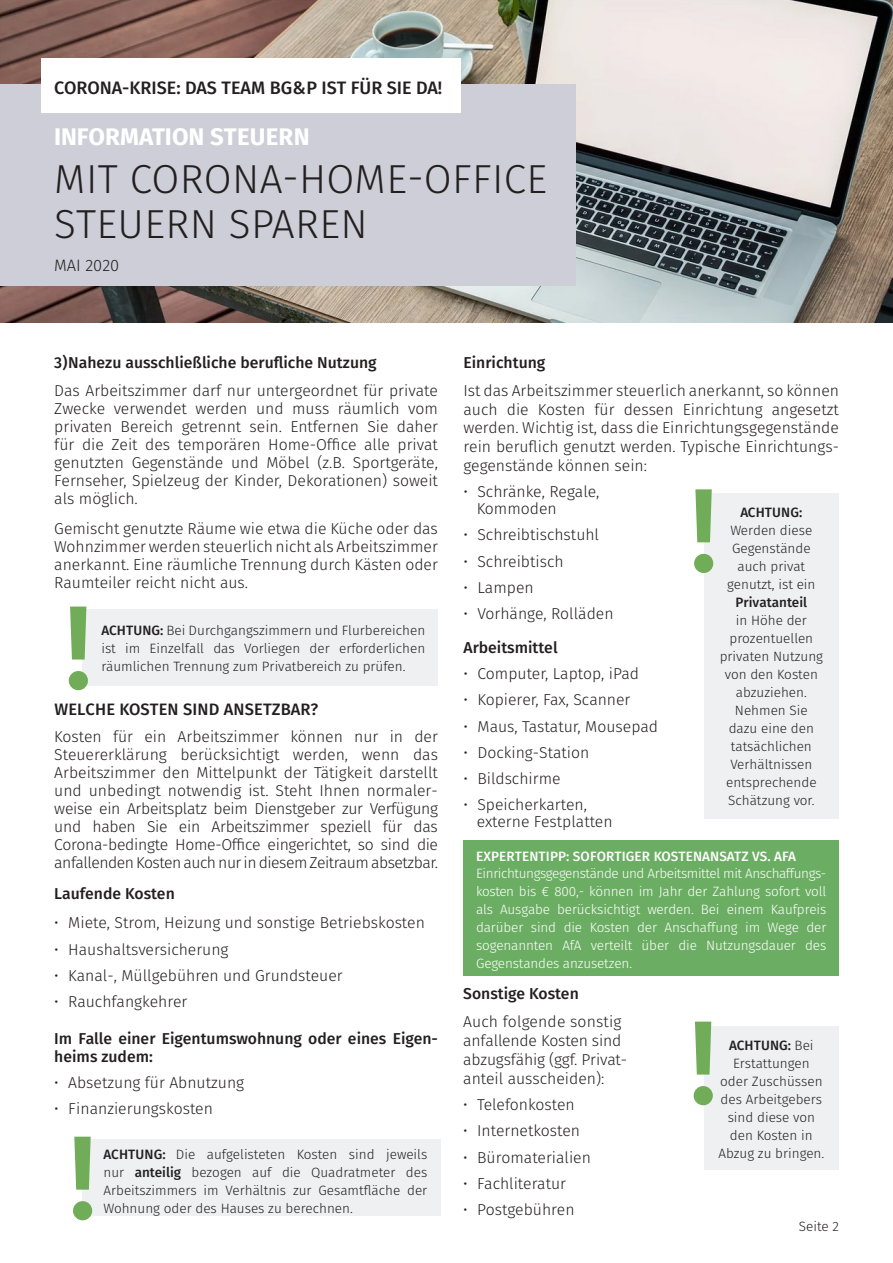
<style>
.page{position:relative;width:893px;height:1263px;background:#fff}
.page>*{position:absolute;margin:0;border:0;box-sizing:border-box;transform-origin:0 0}
.Body{font:500 118.5px "Fira Sans";color:#71ac58}
.t1{font:300 40.5px/45px "Fira Sans";letter-spacing:.01em;color:#231f20}
.t2{font:700 24px "Fira Sans";color:#fff}
.t3{font:500 18px "Fira Sans";color:#231f20}
.Body-2{font:500 16.5px "Fira Sans";letter-spacing:.01em;color:#231f20}
.t4{font:300 16.5px "Fira Sans";color:#231f20}
.Body-3{font:300 15.75px/18px "Fira Sans";color:#231f20;text-align:justify}
.Body-4{font:500 15.75px/18px "Fira Sans";color:#231f20}
.Body-5{font:300 13.5px/18px "Fira Sans";color:#231f20;text-align:justify}
.Body-6{font:300 13.5px/18px "Fira Sans";letter-spacing:-.01em;color:#fff;text-align:justify}
.Body-7{font:500 13.5px "Fira Sans";letter-spacing:.01em;color:#fff}
.s1{font-weight:500}
</style>
<div class="page">
<img style="left:0;top:0;width:893px;height:323px">
<div style="left:463px;top:840px;width:376px;height:136px;background:#6bae63"></div>
<div style="left:83px;top:1140px;width:358px;height:76px;background:#eef0f2"></div>
<div style="left:83px;top:610px;width:355px;height:76px;background:#eef0f2"></div>
<div style="left:704px;top:1026px;width:135px;height:143px;background:#eef0f2"></div>
<div style="left:704px;top:493px;width:135px;height:326px;background:#eef0f2"></div>
<div style="left:0;top:84px;width:575px;height:202px;background:#cdced7"></div>
<img style="left:41px;top:58px;width:420px;height:54px">
<p class="t3" style="left:54px;top:73px;width:389px">CORONA-KRISE: DAS TEAM BG&amp;P IST FÜR SIE DA!</p>
<p class="t2" style="left:54px;top:116px;width:257px">INFORMATION STEUERN</p>
<p class="t1" style="left:54px;top:156px;width:495px">MIT CORONA-HOME-OFFICE<br>STEUERN SPAREN</p>
<p class="t4" style="left:54px;top:254px;width:67px">MAI 2020</p>
<p class="Body-4" style="left:54px;top:353px;width:324px">3)Nahezu ausschließliche berufliche Nutzung</p>
<p class="Body-3" style="left:54px;top:381px;width:385px">Das Arbeitszimmer darf nur untergeordnet für private Zwecke verwendet werden und muss räumlich vom privaten Bereich getrennt sein. Entfernen Sie daher für die Zeit des temporären Home-Office alle privat genutzten Gegenstände und Möbel (z.B. Sportgeräte, Fernseher, Spielzeug der Kinder, Dekorationen) soweit als möglich.</p>
<p class="Body-3" style="left:54px;top:520px;width:385px">Gemischt genutzte Räume wie etwa die Küche oder das Wohnzimmer werden steuerlich nicht als Arbeitszimmer anerkannt. Eine räumliche Trennung durch Kästen oder Raumteiler reicht nicht aus.</p>
<p class="Body" style="left:64px;top:552px;width:30px">!</p>
<p class="Body-5" style="left:101px;top:621px;width:325px"><span class="s1">ACHTUNG:</span> Bei Durchgangszimmern und Flurbereichen ist im Einzelfall das Vorliegen der erforderlichen räumlichen Trennung zum Privatbereich zu prüfen.</p>
<p class="Body-2" style="left:54px;top:696px;width:266px">WELCHE KOSTEN SIND ANSETZBAR?</p>
<p class="Body-3" style="left:54px;top:728px;width:385px">Kosten für ein Arbeitszimmer können nur in der Steuererklärung berücksichtigt werden, wenn das Arbeitszimmer den Mittelpunkt der Tätigkeit darstellt und unbedingt notwendig ist. Steht Ihnen normaler&shy;weise ein Arbeitsplatz beim Dienstgeber zur Verfügung und haben Sie ein Arbeitszimmer speziell für das Corona-bedingte Home-Office eingerichtet, so sind die anfallenden Kosten auch nur in diesem Zeitraum absetzbar.</p>
<p class="Body-4" style="left:54px;top:884px;width:122px">Laufende Kosten</p>
<p class="Body-3" style="left:54px;top:914px;width:372px">• Miete, Strom, Heizung und sonstige Betriebskosten</p>
<p class="Body-3" style="left:54px;top:940px;width:176px">• Haushaltsversicherung</p>
<p class="Body-3" style="left:54px;top:966px;width:290px">• Kanal-, Müllgebühren und Grundsteuer</p>
<p class="Body-3" style="left:54px;top:992px;width:135px">• Rauchfangkehrer</p>
<p class="Body-4" style="left:54px;top:1029px;width:385px">Im Falle einer Eigentumswohnung oder eines Eigen&shy;heims zudem:</p>
<p class="Body-3" style="left:54px;top:1074px;width:191px">• Absetzung für Abnutzung</p>
<p class="Body-3" style="left:54px;top:1100px;width:160px">• Finanzierungskosten</p>
<p class="Body" style="left:68px;top:1082px;width:30px">!</p>
<p class="Body-5" style="left:104px;top:1145px;width:325px"><span class="s1">ACHTUNG:</span> Die aufgelisteten Kosten sind jeweils nur <span class="s1">anteilig</span> bezogen auf die Quadratmeter des Arbeitszimmers im Verhältnis zur Gesamtfläche der</p>
<p class="Body-5" style="left:104px;top:1199px;width:251px">Wohnung oder des Hauses zu berechnen.</p>
<p class="Body-4" style="left:463px;top:353px;width:83px">Einrichtung</p>
<p class="Body-3" style="left:463px;top:381px;width:377px;line-height:18.9px">Ist das Arbeitszimmer steuerlich anerkannt, so können auch die Kosten für dessen Einrichtung angesetzt werden. Wichtig ist, dass die Einrichtungsgegenstände rein beruflich genutzt werden. Typische Einrichtungs&shy;gegenstände können sein:</p>
<p class="Body-3" style="left:477px;top:484px;width:124px;line-height:16.5px;text-indent:-13px">• Schränke, Regale,<br>Kommoden</p>
<p class="Body-3" style="left:463px;top:526px;width:137px">• Schreibtischstuhl</p>
<p class="Body-3" style="left:463px;top:552px;width:102px">• Schreibtisch</p>
<p class="Body-3" style="left:463px;top:578px;width:72px">• Lampen</p>
<p class="Body-3" style="left:463px;top:604px;width:152px">• Vorhänge, Rolläden</p>
<p class="Body-4" style="left:463px;top:637px;width:96px">Arbeitsmittel</p>
<p class="Body-3" style="left:463px;top:664px;width:177px">• Computer, Laptop, iPad</p>
<p class="Body-3" style="left:463px;top:691px;width:168px">• Kopierer, Fax, Scanner</p>
<p class="Body-3" style="left:463px;top:717px;width:196px">• Maus, Tastatur, Mousepad</p>
<p class="Body-3" style="left:463px;top:743px;width:127px">• Docking-Station</p>
<p class="Body-3" style="left:463px;top:769px;width:99px">• Bildschirme</p>
<p class="Body-3" style="left:477px;top:796px;width:137px;line-height:16.5px;text-indent:-13px">• Speicherkarten, externe Festplatten</p>
<p class="Body" style="left:689px;top:435px;width:30px">!</p>
<p class="Body-5" style="left:720px;top:503px;width:105px;text-align:center"><span class="s1">ACHTUNG:<br></span>Werden diese<br>Gegenstände auch privat genutzt, ist ein<br><span class="s1">Privatanteil<br></span>in Höhe der prozentuellen privaten Nutzung von den Kosten abzuziehen.<br>Nehmen Sie dazu eine den tatsächlichen<br>Verhältnissen entsprechende<br>Schätzung vor.</p>
<p class="Body-7" style="left:476px;top:845px;width:321px">EXPERTENTIPP: SOFORTIGER KOSTENANSATZ VS. AFA</p>
<p class="Body-6" style="left:476px;top:864px;width:352px">Einrichtungsgegenstände und Arbeitsmittel mit Anschaffungs&shy;kosten bis € 800,- können im Jahr der Zahlung sofort voll als Ausgabe berücksichtigt werden. Bei einem Kaufpreis darüber sind die Kosten der Anschaffung im Wege der sogenannten AfA verteilt über die Nutzungsdauer des Gegenstandes anzusetzen.</p>
<p class="Body-4" style="left:463px;top:984px;width:117px">Sonstige Kosten</p>
<p class="Body-3" style="left:463px;top:1012px;width:165px;line-height:18.9px;text-align:left">Auch folgende sonstig anfallende Kosten sind abzugsfähig (ggf. Privat&shy;anteil ausscheiden):</p>
<p class="Body-3" style="left:463px;top:1095px;width:113px">• Telefonkosten</p>
<p class="Body-3" style="left:463px;top:1122px;width:118px">• Internetkosten</p>
<p class="Body-3" style="left:463px;top:1148px;width:129px">• Büromaterialien</p>
<p class="Body-3" style="left:463px;top:1174px;width:104px">• Fachliteratur</p>
<p class="Body-3" style="left:463px;top:1200px;width:113px">• Postgebühren</p>
<p class="Body" style="left:689px;top:967px;width:30px">!</p>
<p class="Body-5" style="left:718px;top:1036px;width:107px;text-align:center"><span class="s1">ACHTUNG:</span> Bei<br>Erstattungen oder Zuschüssen des Arbeitgebers sind diese von den Kosten in<br>Abzug zu bringen.</p>
<p class="Body-5" style="left:799px;top:1217px;width:42px">Seite 2</p>
</div>
